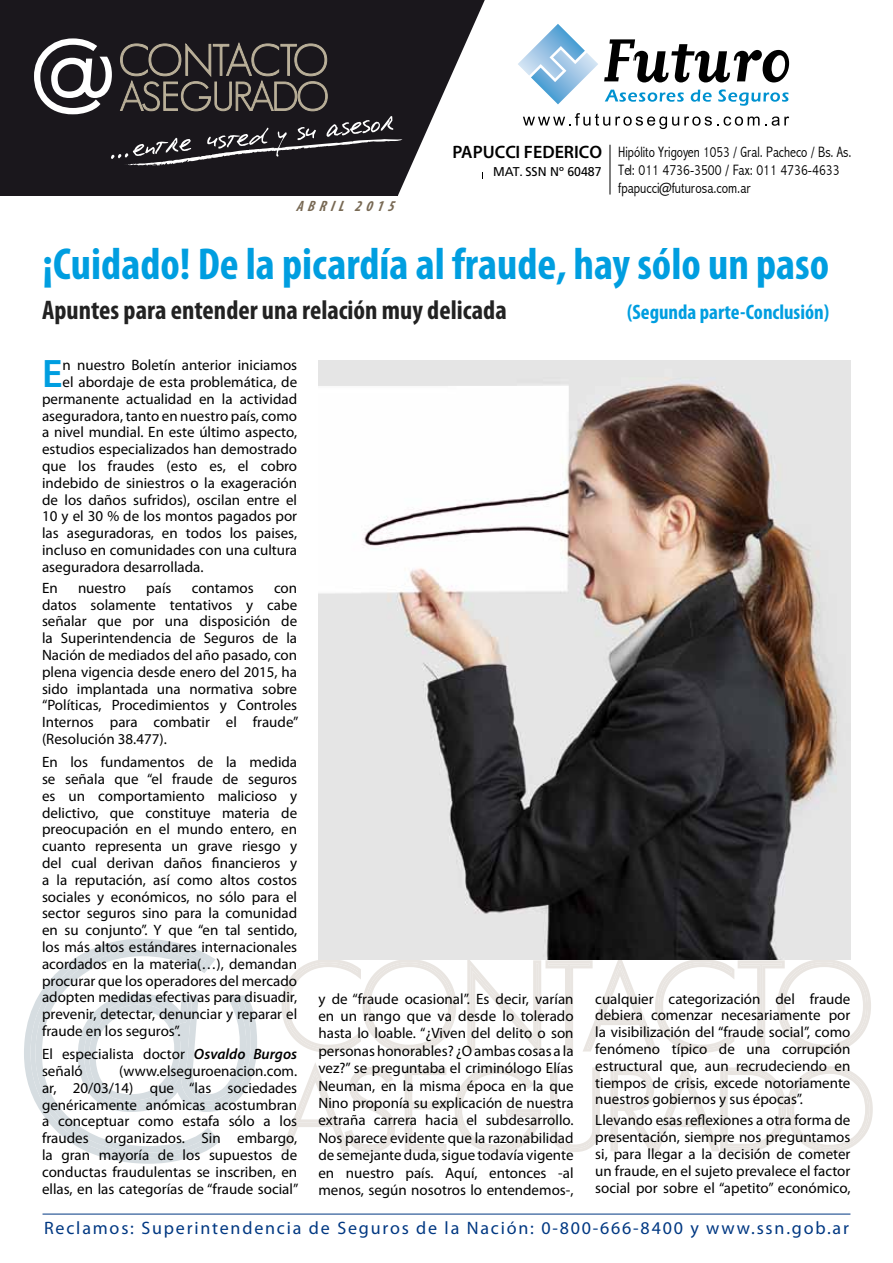
<style>
.page{position:relative;width:893px;height:1263px;background:#fff}
.page>*{position:absolute;margin:0;border:0;box-sizing:border-box;transform-origin:0 0}
.t1{font:700 condensed 45px "Myriad Pro";color:#009ee0}
.t2{font:600 39.9px "Myriad Pro";color:#009ee0}
.t3{font:700 condensed 27px "Myriad Pro";color:#222}
.t4{font:700 condensed 21px "Myriad Pro";color:#009ee0}
.t5{font:18px "Myriad Pro";letter-spacing:.1em;color:#003882}
.t6{font:600 18px "Myriad Pro";color:#000}
.t7{font:15px/16.8px "Myriad Pro";color:#000;text-align:justify}
.t8{font:300 condensed 15px/18px "Abadi";color:#000}
.t9{font:italic 700 condensed 15px "Myriad Pro";color:#786954}
.t10{font:12.75px "Frutiger";color:#000}
.s1{font-weight:600;font-style:italic}
</style>
<div class="page">
<svg style="left:24px;top:939px;width:233px;height:225px"></svg>
<svg style="left:282px;top:960px;width:174px;height:93px"></svg>
<svg style="left:467px;top:955px;width:404px;height:100px"></svg>
<svg style="left:281px;top:1063px;width:114px;height:89px"></svg>
<svg style="left:405px;top:1067px;width:41px;height:84px"></svg>
<svg style="left:455px;top:1066px;width:86px;height:86px"></svg>
<svg style="left:550px;top:1067px;width:50px;height:85px"></svg>
<svg style="left:610px;top:1063px;width:263px;height:89px"></svg>
<div style="left:0;top:0;width:398px;height:196px;background:#1a171c"></div>
<hr style="left:43px;top:1214px;width:807px;height:1px;background:#003882">
<svg style="left:34px;top:0;width:451px;height:195px"></svg>
<img style="left:318px;top:361px;width:532px;height:599px">
<svg style="left:518px;top:24px;width:271px;height:82px"></svg>
<svg style="left:523px;top:113px;width:266px;height:16px"></svg>
<hr style="left:610px;top:145px;width:1px;height:50px;background:#000">
<p class="t9" style="left:296px;top:197px;width:102px">A BRIL 2015</p>
<p class="t6" style="left:452px;top:141px;width:151px">PAPUCCI FEDERICO</p>
<p class="t10" style="left:493px;top:165px;width:110px">MAT. SSN Nº 60487</p>
<p class="t8" style="left:618px;top:143px;width:235px">Hipólito Yrigoyen 1053 / Gral. Pacheco / Bs. As.<br>Tel: 011 4736-3500 / Fax: 011 4736-4633 fpapucci@futurosa.com.ar</p>
<h1 class="t1" style="left:43px;top:235px;width:788px">¡Cuidado! De la picardía al fraude, hay sólo un paso</h1>
<h3 class="t3" style="left:42px;top:293px;width:466px">Apuntes para entender una relación muy delicada</h3>
<h3 class="t4" style="left:627px;top:299px;width:204px">(Segunda parte-Conclusión)</h3>
<h2 class="t2" style="left:42px;top:348px;width:22px">E</h2>
<p class="t7" style="left:63px;top:356px;width:236px">n nuestro Boletín anterior iniciamos</p>
<p class="t7" style="left:63px;top:373px;width:236px">el abordaje de esta problemática, de</p>
<p class="t7" style="left:42px;top:390px;width:257px">permanente actualidad en la actividad</p>
<p class="t7" style="left:42px;top:407px;width:257px">aseguradora, tanto en nuestro país, como</p>
<p class="t7" style="left:42px;top:424px;width:257px">a nivel mundial. En este último aspecto,</p>
<p class="t7" style="left:42px;top:440px;width:257px">estudios especializados han demostrado</p>
<p class="t7" style="left:42px;top:457px;width:257px">que los fraudes (esto es, el cobro</p>
<p class="t7" style="left:42px;top:474px;width:257px">indebido de siniestros o la exageración</p>
<p class="t7" style="left:42px;top:491px;width:257px">de los daños sufridos), oscilan entre el</p>
<p class="t7" style="left:42px;top:508px;width:257px">10 y el 30 % de los montos pagados por</p>
<p class="t7" style="left:42px;top:524px;width:257px">las aseguradoras, en todos los paises,</p>
<p class="t7" style="left:42px;top:541px;width:257px">incluso en comunidades con una cultura</p>
<p class="t7" style="left:42px;top:558px;width:163px">aseguradora desarrollada.</p>
<p class="t7" style="left:42px;top:579px;width:17px">En</p>
<p class="t7" style="left:78px;top:579px;width:49px">nuestro</p>
<p class="t7" style="left:146px;top:579px;width:27px">país</p>
<p class="t7" style="left:192px;top:579px;width:64px">contamos</p>
<p class="t7" style="left:42px;top:579px;width:258px;text-indent:232px">con datos solamente tentativos y cabe señalar que por una disposición de la Superintendencia de Seguros de la Nación de mediados del año pasado, con plena vigencia desde enero del 2015, ha sido implantada una normativa sobre “Políticas, Procedimientos y Controles Internos para combatir el fraude” (Resolución 38.477).</p>
<p class="t7" style="left:42px;top:753px;width:257px">En los fundamentos de la medida se señala que “el fraude de seguros es un comportamiento malicioso y delictivo, que constituye materia de preocupación en el mundo entero, en cuanto representa un grave riesgo y del cual derivan daños financieros y a la reputación, así como altos costos sociales y económicos, no sólo para el sector seguros sino para la comunidad en su conjunto”. Y que “en tal sentido, los más altos estándares internacionales acordados en la materia(…), demandan procurar que los operadores del mercado adopten medidas efectivas para disuadir, prevenir, detectar, denunciar y reparar el fraude en los seguros”.</p>
<p class="t7" style="left:42px;top:1045px;width:257px">El especialista doctor <span class="s1">Osvaldo Burgos </span>señaló</p>
<p class="t7" style="left:42px;top:1062px;width:258px;text-indent:77px">(www.elseguroenacion.com. ar, 20/03/14) que “las sociedades genéricamente anómicas acostumbran a conceptuar como estafa sólo a los fraudes organizados. Sin embargo, la gran mayoría de los supuestos de conductas fraudulentas se inscriben, en ellas, en las categorías de “fraude social”</p>
<p class="t7" style="left:318px;top:989px;width:257px;line-height:17.4px">y de “fraude ocasional”. Es decir, varían en un rango que va desde lo tolerado hasta lo loable. “¿Viven del delito o son personas honorables? ¿O ambas cosas a la vez?” se preguntaba el criminólogo Elías Neuman, en la misma época en la que Nino proponía su explicación de nuestra extraña carrera hacia el subdesarrollo.<br>Nos parece evidente que la razonabilidad de semejante duda, sigue todavía vigente en nuestro país. Aquí, entonces -al menos, según nosotros lo entendemos-,</p>
<p class="t7" style="left:595px;top:990px;width:257px">cualquier categorización del fraude debiera comenzar necesariamente por la visibilización del “fraude social”, como fenómeno típico de una corrupción estructural que, aun recrudeciendo en tiempos de crisis, excede notoriamente nuestros gobiernos y sus épocas”.</p>
<p class="t7" style="left:595px;top:1112px;width:257px">Llevando esas reflexiones a otra forma de presentación, siempre nos preguntamos si, para llegar a la decisión de cometer un fraude, en el sujeto prevalece el factor social por sobre el “apetito” económico,</p>
<p class="t5" style="left:44px;top:1217px;width:806px">Reclamos: Superintendencia de Seguros de la Nación: 0-800-666-8400 y www.ssn.gob.ar</p>
</div>
